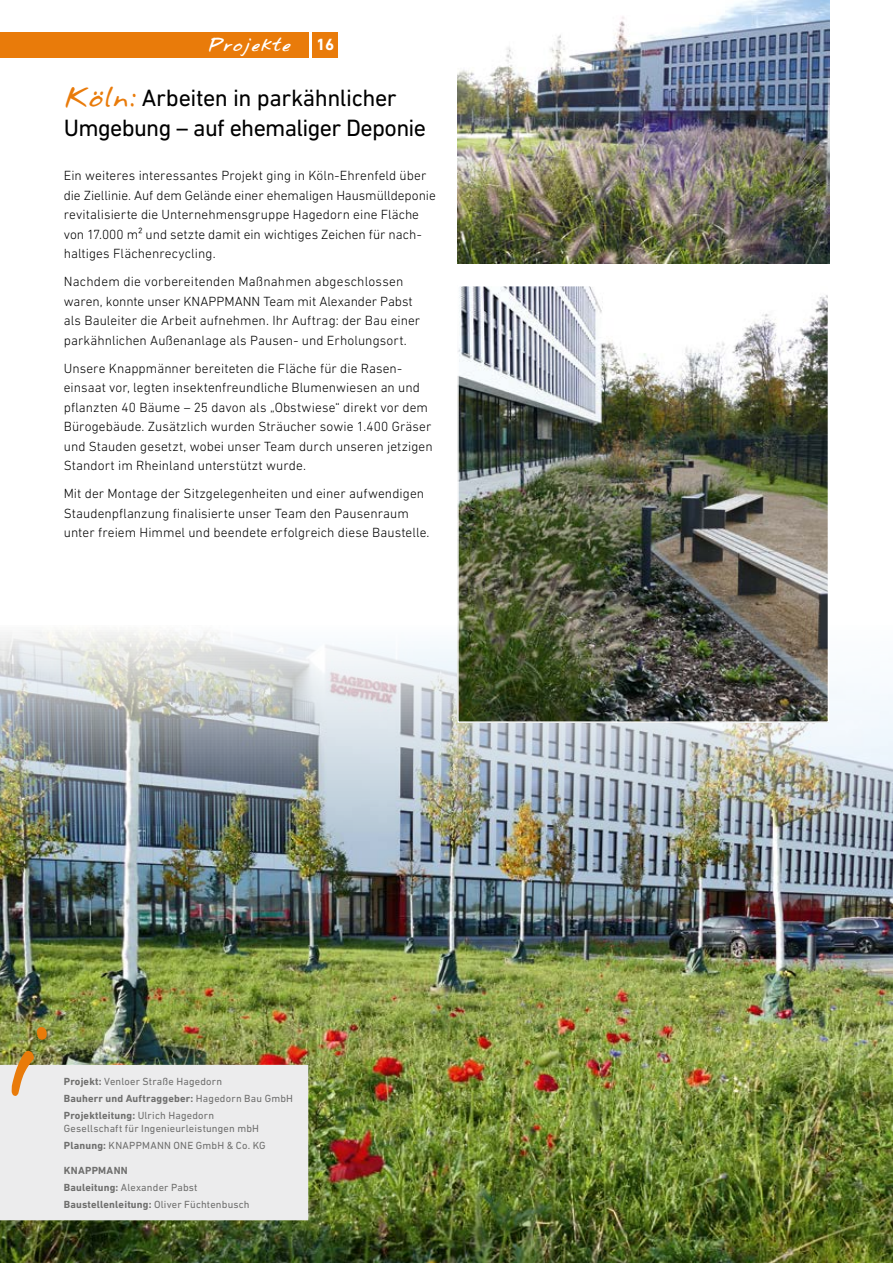
<style>
.page{position:relative;width:893px;height:1263px;background:#fff}
.page>*{position:absolute;margin:0;border:0;box-sizing:border-box;transform-origin:0 0}
.t1{font:24px/30px "DIN Next LT Pro";letter-spacing:-.025em;color:#000}
.t2{font:16.5px "Annifont";letter-spacing:-.045em;color:#fff}
.t3{font:700 16.5px "DIN Next LT Pro";color:#fff}
.t4{font:300 13.5px/19.5px "DIN Next LT Pro";letter-spacing:.005em;color:#000}
.t5{font:10.5px/16.8px "DIN Next LT Pro";letter-spacing:.02em;color:#6f6f6e}
.t6{font:700 10.5px/16.8px "DIN Next LT Pro";letter-spacing:.02em;color:#6f6f6e}
.s1{font-family:"Annifont";color:#e97b0a}
.s2{font-weight:700}
.s3{font-weight:400}
</style>
<div class="page">
<img style="left:0;top:630px;width:893px;height:633px">
<div style="left:0;top:1065px;width:308px;height:155px;background:#ececed"></div>
<img style="left:460px;top:288px;width:366px;height:432px">
<div style="left:457px;top:285px;width:372px;height:438px;border:2px solid #fff"></div>
<img style="left:457px;top:0;width:372px;height:264px">
<svg style="left:12px;top:1027px;width:35px;height:69px;background:#bda973"></svg>
<div style="left:0;top:32px;width:308px;height:25px;background:#e97b0a"></div>
<div style="left:313px;top:32px;width:25px;height:25px;background:#e97b0a"></div>
<p class="t2" style="left:208px;top:31px;width:85px">Projekte</p>
<p class="t3" style="left:316px;top:35px;width:20px">16</p>
<h1 class="t1" style="left:64px;top:83px;width:364px"><span class="s1">Köln:</span> Arbeiten in parkähnlicher<br>Umgebung – auf ehemaliger Deponie</h1>
<p class="t4" style="left:64px;top:166px;width:374px">Ein weiteres interessantes Projekt ging in Köln-Ehrenfeld über die Ziellinie. Auf dem Gelände einer ehemaligen Hausmülldeponie revitalisierte die Unternehmensgruppe Hagedorn eine Fläche von 17.000 m² und setzte damit ein wichtiges Zeichen für nach&shy;haltiges Flächenrecycling.</p>
<p class="t4" style="left:64px;top:272px;width:358px">Nachdem die vorbereitenden Maßnahmen abgeschlossen waren, konnte unser KNAPPMANN Team mit Alexander Pabst als Bauleiter die Arbeit aufnehmen. Ihr Auftrag: der Bau einer parkähnlichen Außenanlage als Pausen- und Erholungsort.</p>
<p class="t4" style="left:64px;top:358px;width:370px">Unsere Knappmänner bereiteten die Fläche für die Rasen&shy;einsaat vor, legten insektenfreundliche Blumenwiesen an und pflanzten 40 Bäume – 25 davon als „Obstwiese“ direkt vor dem Bürogebäude. Zusätzlich wurden Sträucher sowie 1.400 Gräser und Stauden gesetzt, wobei unser Team durch unseren jetzigen Standort im Rheinland unterstützt wurde.</p>
<p class="t4" style="left:64px;top:484px;width:367px">Mit der Montage der Sitzgelegenheiten und einer aufwendigen<br>Staudenpflanzung finalisierte unser Team den Pausenraum unter freiem Himmel und beendete erfolgreich diese Baustelle.</p>
<p class="t5" style="left:64px;top:1073px;width:231px"><span class="s2">Projekt:</span> Venloer Straße Hagedorn<br><span class="s2">Bauherr und Auftraggeber:</span> Hagedorn Bau GmbH<br><span class="s2">Projektleitung:</span> Ulrich Hagedorn</p>
<p class="t5" style="left:64px;top:1120px;width:203px">Gesellschaft für Ingenieurleistungen mbH<br><span class="s2">Planung:</span> KNAPPMANN ONE GmbH &amp; Co. KG</p>
<p class="t6" style="left:64px;top:1162px;width:187px">KNAPPMANN<br>Bauleitung: <span class="s3">Alexander Pabst<br></span>Baustellenleitung: <span class="s3">Oliver Füchtenbusch</span></p>
</div>
